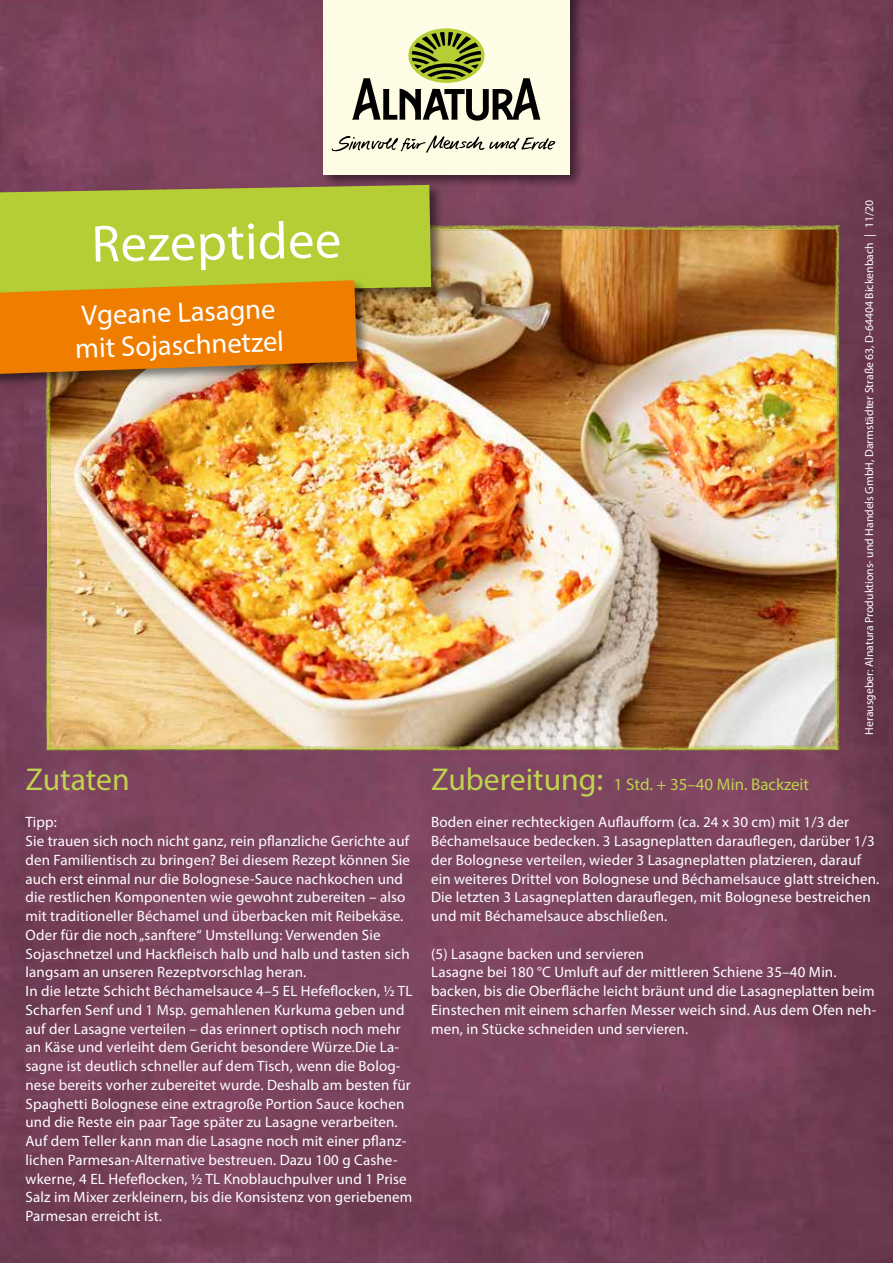
<style>
.page{position:relative;width:893px;height:1263px;background:#fff}
.page>*{position:absolute;margin:0;border:0;box-sizing:border-box;transform-origin:0 0}
.t1{font:52.5px "Myriad Pro";color:#fff}
.t2{font:31.65px "Myriad Pro";color:#bfd34e}
.t3{font:28.5px/32.7px "Myriad Pro";color:#fff}
.t4{font:16.95px "Myriad Pro";color:#bfd34e}
.t5{font:15px/18.8px "Myriad Pro";letter-spacing:.01em;color:#fff}
.t6{font:11.7px "Myriad Pro";color:#fff}
.s1{font-size:31.65px}
.s2{font-size:32.85px}
</style>
<div class="page">
<img style="left:0;top:0;width:893px;height:1263px">
<img style="left:57px;top:236px;width:770px;height:502px">
<img style="left:827px;top:225px;width:14px;height:525px">
<img style="left:38px;top:388px;width:19px;height:362px">
<img style="left:48px;top:738px;width:788px;height:19px">
<img style="left:445px;top:218px;width:391px;height:18px">
<div style="left:321px;top:0;width:263px;height:189px;background:#000;opacity:.5"></div>
<div style="left:323px;top:0;width:247px;height:174px;background:#fffce5"></div>
<svg style="left:408px;top:28px;width:76px;height:55px"></svg>
<svg style="left:352px;top:32px;width:189px;height:89px"></svg>
<svg style="left:332px;top:135px;width:223px;height:18px"></svg>
<div style="left:0;top:183px;width:445px;height:126px;background:#000;opacity:.5"></div>
<div style="left:0;top:185px;width:431px;height:109px;background:#b6ce35"></div>
<div style="left:0;top:279px;width:371px;height:109px;background:#000;opacity:.5"></div>
<svg style="left:0;top:280px;width:357px;height:94px;background:#e38007"></svg>
<h1 class="t1" style="left:91px;top:212px;width:251px;rotate:-1deg">Rezeptidee</h1>
<h3 class="t3" style="left:74px;top:299px;width:210px;rotate:-2deg">Vgeane Lasagne mit Sojaschnetzel</h3>
<h2 class="t2" style="left:26px;top:760px;width:106px">Zutaten</h2>
<p class="t5" style="left:26px;top:813px;width:388px">Tipp:<br>Sie trauen sich noch nicht ganz, rein pflanzliche Gerichte auf den Familientisch zu bringen? Bei diesem Rezept können Sie auch erst einmal nur die Bolognese-Sauce nachkochen und die restlichen Komponenten wie gewohnt zubereiten – also mit traditioneller Béchamel und überbacken mit Reibekäse.<br>Oder für die noch „sanftere“ Umstellung: Verwenden Sie Sojaschnetzel und Hackfleisch halb und halb und tasten sich langsam an unseren Rezeptvorschlag heran.<br>In die letzte Schicht Béchamelsauce 4–5 EL Hefeflocken, ½ TL Scharfen Senf und 1 Msp. gemahlenen Kurkuma geben und auf der Lasagne verteilen – das erinnert optisch noch mehr an Käse und verleiht dem Gericht besondere Würze.Die La&shy;sagne ist deutlich schneller auf dem Tisch, wenn die Bolog&shy;nese bereits vorher zubereitet wurde. Deshalb am besten für Spaghetti Bolognese eine extragroße Portion Sauce kochen und die Reste ein paar Tage später zu Lasagne verarbeiten.<br>Auf dem Teller kann man die Lasagne noch mit einer pflanz&shy;lichen Parmesan-Alternative bestreuen. Dazu 100 g Cashe&shy;wkerne, 4 EL Hefeflocken, ½ TL Knoblauchpulver und 1 Prise Salz im Mixer zerkleinern, bis die Konsistenz von geriebenem Parmesan erreicht ist.</p>
<p class="t6" style="left:862px;top:735px;width:536px;rotate:-90deg">Herausgeber: Alnatura Produktions- und Handels GmbH, Darmstädter Straße 63, D-64404 Bickenbach | 11/20</p>
<p class="t4" style="left:431px;top:774px;width:380px"><span class="s1">Zubereitung</span><span class="s2">:</span> 1 Std. + 35–40 Min. Backzeit</p>
<p class="t5" style="left:431px;top:813px;width:450px">Boden einer rechteckigen Auflaufform (ca. 24 x 30 cm) mit 1/3 der Béchamelsauce bedecken. 3 Lasagneplatten darauflegen, darüber 1/3 der Bolognese verteilen, wieder 3 Lasagneplatten platzieren, darauf ein weiteres Drittel von Bolognese und Béchamelsauce glatt streichen.<br>Die letzten 3 Lasagneplatten darauflegen, mit Bolognese bestreichen und mit Béchamelsauce abschließen.</p>
<p class="t5" style="left:431px;top:944px;width:447px">(5) Lasagne backen und servieren<br>Lasagne bei 180 °C Umluft auf der mittleren Schiene 35–40 Min. backen, bis die Oberfläche leicht bräunt und die Lasagneplatten beim Einstechen mit einem scharfen Messer weich sind. Aus dem Ofen neh&shy;men, in Stücke schneiden und servieren.</p>
</div>
